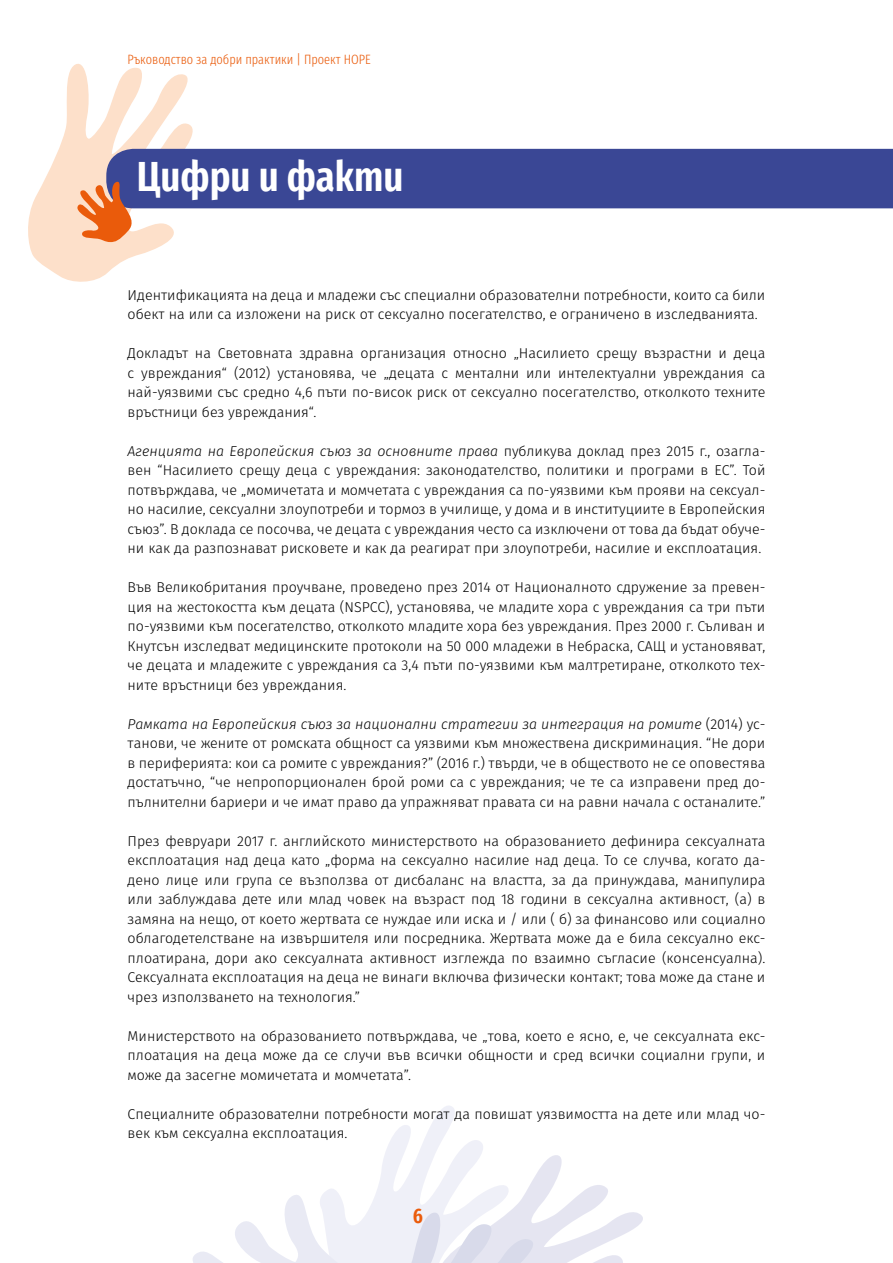
<style>
.page{position:relative;width:893px;height:1263px;background:#fff}
.page>*{position:absolute;margin:0;border:0;box-sizing:border-box;transform-origin:0 0}
.t1{font:600 42px "Fira Sans Compressed";color:#fff}
.t2{font:600 21px "Fira Sans Compressed";color:#ea5b0b}
.txt{font:300 14.25px/19.5px "Fira Sans";color:#000;text-align:justify}
.t3{font:300 13.5px "Fira Sans Compressed";color:#ea5b0b}
.s1{font-style:italic}
</style>
<div class="page">
<svg style="left:193px;top:1106px;width:450px;height:157px"></svg>
<div style="left:201px;top:149px;width:692px;height:59px;background:#3a4795"></div>
<svg style="left:28px;top:64px;width:173px;height:218px"></svg>
<p class="t3" style="left:128px;top:49px;width:245px">Ръководство за добри практики | Проект HOPE</p>
<h1 class="t1" style="left:137px;top:143px;width:268px">Цифри и факти</h1>
<p class="txt" style="left:128px;top:285px;width:639px">Идентификацията на деца и младежи със специални образователни потребности, които са били обект на или са изложени на риск от сексуално посегателство, е ограничено в изследванията.</p>
<p class="txt" style="left:128px;top:344px;width:639px">Докладът на Световната здравна организация относно „Насилието срещу възрастни и деца с увреждания“ (2012) установява, че „децата с ментални или интелектуални увреждания са най-уязвими със средно 4,6 пъти по-висок риск от сексуално посегателство, отколкото техните връстници без увреждания“.</p>
<p class="txt" style="left:128px;top:441px;width:639px"><span class="s1">Агенцията на Европейския съюз за основните права</span> публикува доклад през 2015 г., озагла&shy;вен “Насилието срещу деца с увреждания: законодателство, политики и програми в ЕС”. Той потвърждава, че „момичетата и момчетата с увреждания са по-уязвими към прояви на сексуал&shy;но насилие, сексуални злоупотреби и тормоз в училище, у дома и в институциите в Европейския съюз”. В доклада се посочва, че децата с увреждания често са изключени от това да бъдат обуче&shy;ни как да разпознават рисковете и как да реагират при злоупотреби, насилие и експлоатация.</p>
<p class="txt" style="left:128px;top:578px;width:639px">Във Великобритания проучване, проведено през 2014 от Националното сдружение за превен&shy;ция на жестокостта към децата (NSPCC), установява, че младите хора с увреждания са три пъти по-уязвими към посегателство, отколкото младите хора без увреждания. През 2000 г. Съливан и Кнутсън изследват медицинските протоколи на 50 000 младежи в Небраска, САЩ и установяват, че децата и младежите с увреждания са 3,4 пъти по-уязвими към малтретиране, отколкото тех&shy;ните връстници без увреждания.</p>
<p class="txt" style="left:128px;top:714px;width:639px"><span class="s1">Рамката на Европейския съюз за национални стратегии за интеграция на ромите</span> (2014) ус&shy;танови, че жените от ромската общност са уязвими към множествена дискриминация. “Не дори в периферията: кои са ромите с увреждания?” (2016 г.) твърди, че в обществото не се оповестява достатъчно, “че непропорционален брой роми са с увреждания; че те са изправени пред до&shy;пълнителни бариери и че имат право да упражняват правата си на равни начала с останалите.”</p>
<p class="txt" style="left:128px;top:831px;width:639px">През февруари 2017 г. английското министерството на образованието дефинира сексуалната експлоатация над деца като „форма на сексуално насилие над деца. То се случва, когато да&shy;дено лице или група се възползва от дисбаланс на властта, за да принуждава, манипулира или заблуждава дете или млад човек на възраст под 18 години в сексуална активност, (а) в замяна на нещо, от което жертвата се нуждае или иска и / или ( б) за финансово или социално облагодетелстване на извършителя или посредника. Жертвата може да е била сексуално екс&shy;плоатирана, дори ако сексуалната активност изглежда по взаимно съгласие (консенсуална).<br>Сексуалната експлоатация на деца не винаги включва физически контакт; това може да стане и чрез използването на технология.”</p>
<p class="txt" style="left:128px;top:1026px;width:639px">Министерството на образованието потвърждава, че „това, което е ясно, е, че сексуалната екс&shy;плоатация на деца може да се случи във всички общности и сред всички социални групи, и може да засегне момичетата и момчетата”.</p>
<p class="txt" style="left:128px;top:1104px;width:639px">Специалните образователни потребности могат да повишат уязвимостта на дете или млад чо&shy;век към сексуална експлоатация.</p>
<h2 class="t2" style="left:413px;top:1198px;width:12px">6</h2>
</div>
